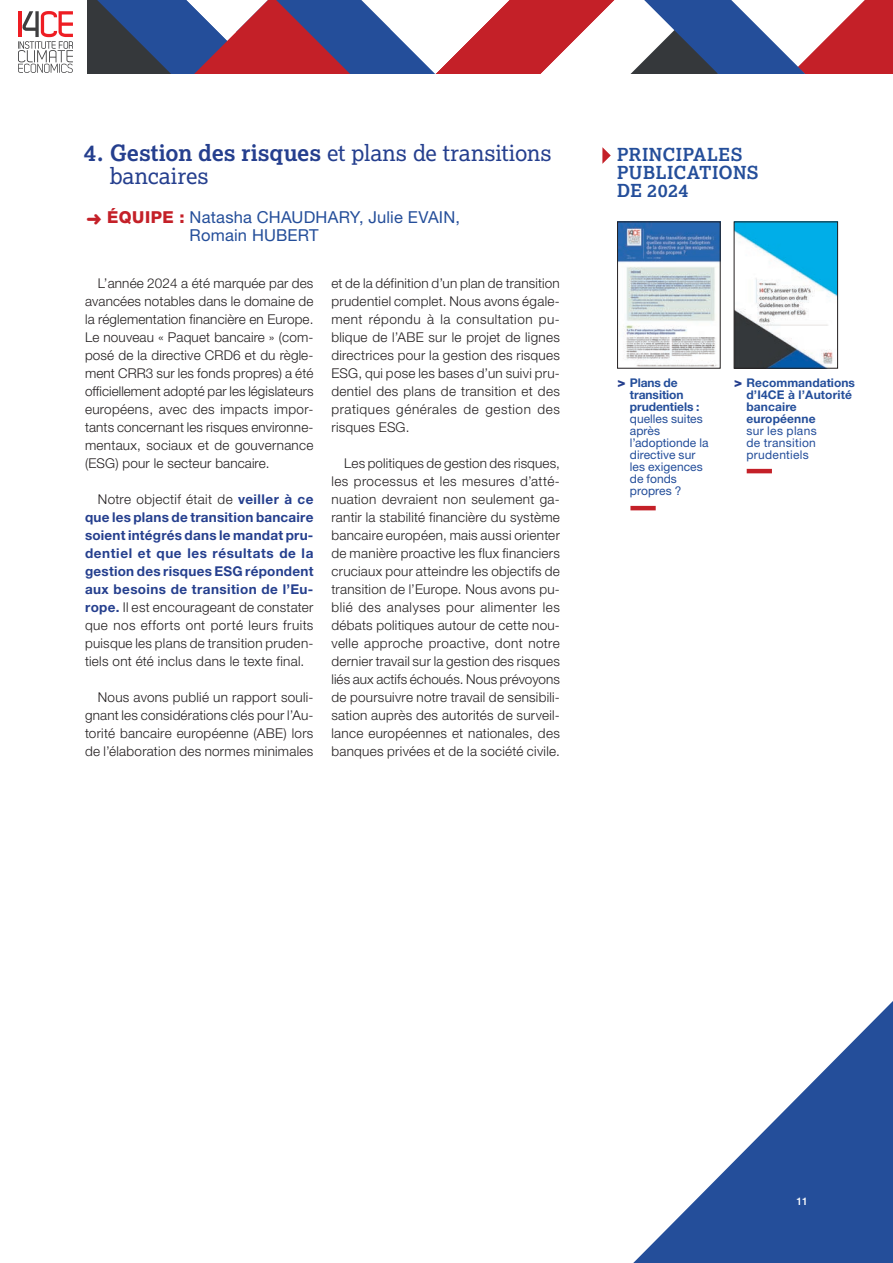
<style>
.page{position:relative;width:893px;height:1263px;background:#fff}
.page>*{position:absolute;margin:0;border:0;box-sizing:border-box;transform-origin:0 0}
.t1{font:22.5px/22.5px "Lexia Da Ma";letter-spacing:-.005em;color:#253f8e}
.t2{font:700 18px/18px "Lexia Da Ma";letter-spacing:.02em;color:#244e9a}
.t3{font:16.5px/18px "Helvetica Neue LT Std";letter-spacing:.01em;color:#244e9a}
.t4{font:300 13.5px/18px "Helvetica Neue LT Std";letter-spacing:.02em;color:#231f20;text-align:justify}
.t5{font:700 13.5px/18px "Helvetica Neue LT Std";letter-spacing:.02em;color:#253f8e;text-align:justify}
.t6{font:12px/12px "Helvetica Neue LT Std";letter-spacing:.005em;color:#244e9a}
.t7{font:700 12px/12px "Helvetica Neue LT Std";letter-spacing:.005em;color:#244e9a}
.t8{font:500 10.5px "Helvetica Neue LT Std";color:#fff}
.s1{font-weight:700}
.s2{color:#c42028}
.s3{font-weight:800;color:#c42028}
.s4{font-weight:300;color:#231f20}
.s5{font-weight:800;font-size:13.5px;color:#253f8e}
</style>
<div class="page">
<svg style="left:18px;top:0;width:875px;height:74px"></svg>
<svg style="left:633px;top:1001px;width:260px;height:262px"></svg>
<img style="left:619px;top:224px;width:99px;height:142px">
<img style="left:736px;top:224px;width:100px;height:142px">
<div style="left:734px;top:222px;width:104px;height:146px;border:1px solid #231f20"></div>
<svg style="left:602px;top:147px;width:9px;height:17px"></svg>
<hr style="left:630px;top:506px;width:26px;height:4px;background:#c42028">
<hr style="left:747px;top:469px;width:25px;height:4px;background:#c42028">
<h1 class="t1" style="left:110px;top:142px;width:443px;text-indent:-26px"><span class="s1">4. Gestion des risques</span> et plans de transitions bancaires</h1>
<p class="t3" style="left:190px;top:208px;width:272px;text-indent:-103px"><span class="s2">➜</span> <span class="s3">ÉQUIPE :</span> Natasha CHAUDHARY, Julie EVAIN,<br>Romain HUBERT</p>
<p class="t4" style="left:85px;top:274px;width:230px;text-indent:13px">L’année 2024 a été marquée par des avancées notables dans le domaine de la réglementation financière en Europe.<br>Le nouveau « Paquet bancaire » (com&shy;posé de la directive CRD6 et du règle&shy;ment CRR3 sur les fonds propres) a été officiellement adopté par les législateurs européens, avec des impacts impor&shy;tants concernant les risques environne&shy;mentaux, sociaux et de gouvernance (ESG) pour le secteur bancaire.</p>
<p class="t5" style="left:85px;top:490px;width:230px;text-indent:13px"><span class="s4">Notre objectif était de</span> veiller à ce que les plans de transition bancaire soient intégrés dans le mandat pru&shy;dentiel et que les résultats de la gestion des risques ESG répondent aux besoins de transition de l’Eu&shy;rope. <span class="s4">Il est encourageant de constater que nos efforts ont porté leurs fruits puisque les plans de transition pruden&shy;tiels ont été inclus dans le texte final.</span></p>
<p class="t4" style="left:85px;top:688px;width:230px;text-indent:13px">Nous avons publié un rapport souli&shy;gnant les considérations clés pour l’Au&shy;torité bancaire européenne (ABE) lors de l’élaboration des normes minimales</p>
<p class="t4" style="left:331px;top:274px;width:230px">et de la définition d’un plan de transition prudentiel complet. Nous avons égale&shy;ment répondu à la consultation pu&shy;blique de l’ABE sur le projet de lignes directrices pour la gestion des risques ESG, qui pose les bases d’un suivi pru&shy;dentiel des plans de transition et des pratiques générales de gestion des risques ESG.</p>
<p class="t4" style="left:331px;top:454px;width:230px;text-indent:13px">Les politiques de gestion des risques, les processus et les mesures d’atté&shy;nuation devraient non seulement ga&shy;rantir la stabilité financière du système bancaire européen, mais aussi orienter de manière proactive les flux financiers cruciaux pour atteindre les objectifs de transition de l’Europe. Nous avons pu&shy;blié des analyses pour alimenter les débats politiques autour de cette nou&shy;velle approche proactive, dont notre dernier travail sur la gestion des risques liés aux actifs échoués. Nous prévoyons de poursuivre notre travail de sensibili&shy;sation auprès des autorités de surveil&shy;lance européennes et nationales, des banques privées et de la société civile.</p>
<h2 class="t2" style="left:617px;top:146px;width:143px">PRINCIPALES<br>PUBLICATIONS<br>DE 2024</h2>
<p class="t7" style="left:630px;top:376px;width:71px;text-indent:-12px"><span class="s5">&gt;</span> Plans de transition prudentiels :</p>
<p class="t6" style="left:630px;top:413px;width:80px">quelles suites après l’adoptionde la directive sur les exigences de fonds propres ?</p>
<p class="t7" style="left:746px;top:376px;width:110px;text-indent:-12px"><span class="s5">&gt;</span> Recommandations d’I4CE à l’Autorité bancaire européenne</p>
<p class="t6" style="left:746px;top:425px;width:72px;text-align:justify">sur les plans de transition prudentiels</p>
<p class="t8" style="left:796px;top:1194px;width:13px">11</p>
</div>
